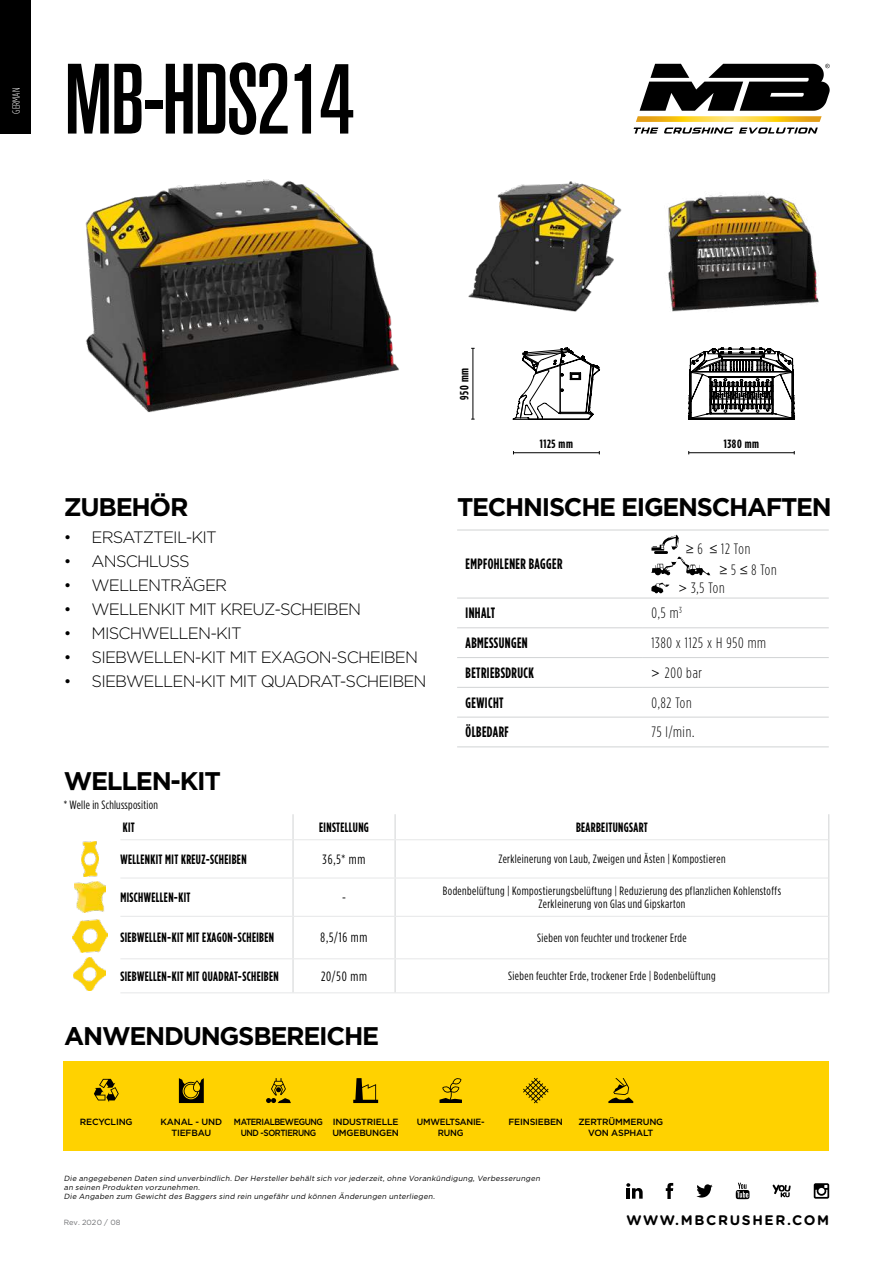
<style>
.page{position:relative;width:893px;height:1263px;background:#fff}
.page>*{position:absolute;margin:0;border:0;box-sizing:border-box;transform-origin:0 0}
.t1{font:500 condensed 98.85px "Akzidenz Grotesk BQ";letter-spacing:-.03em;color:#000}
.t2{font:700 25.5px "Gotham";letter-spacing:-.05em;color:#000}
.t3{font:300 16.5px "Gotham";letter-spacing:-.05em;color:#000}
.t4{font:300 15px/29.7px "Gotham Condensed";letter-spacing:.05em;color:#000}
.t5{font:700 15px/29.7px "Gotham Condensed";letter-spacing:.03em;color:#000;scale:.91 1}
.t6{font:700 13.8px "Gotham Rounded";letter-spacing:.12em;color:#000}
.t7{font:700 13.5px "Gotham Condensed";letter-spacing:.03em;color:#000;scale:.91 1}
.t8{font:13.5px "Gotham Condensed";letter-spacing:.06em;color:#000}
.t9{font:12px/13.5px "Gotham Condensed";letter-spacing:.035em;color:#000;text-align:center}
.t10{font:700 12px "Gotham Condensed";letter-spacing:.05em;color:#000}
.t11{font:300 10.5px "Gotham Condensed";letter-spacing:.01em;color:#fff}
.t12{font:500 9px/10.8px "Gotham";letter-spacing:-.02em;color:#000;text-align:center}
.t13{font:500 9px/10.5px "Gotham";letter-spacing:-.05em;color:#000;text-align:center;scale:.91 1}
.t14{font:500 9px/10.8px "Gotham";letter-spacing:-.02em;color:#000;text-align:center;scale:.96 1}
.t15{font:italic 7.5px/9px "Gotham";color:#000}
.t16{font:7.5px "Gotham";color:#6d6e71}
.s1{font-family:"Cent Goth WGL";font-weight:400;font-size:13.5px}
</style>
<div class="page">
<div style="left:64px;top:1061px;width:765px;height:89px;background:#ffd200"></div>
<div style="left:0;top:0;width:31px;height:134px;background:#000"></div>
<img style="left:73px;top:919px;width:34px;height:33px">
<img style="left:81px;top:841px;width:18px;height:35px">
<img style="left:74px;top:958px;width:32px;height:32px">
<img style="left:75px;top:882px;width:30px;height:30px">
<svg style="left:633px;top:128px;width:185px;height:6px"></svg>
<svg style="left:636px;top:64px;width:194px;height:58px"></svg>
<img style="left:468px;top:181px;width:154px;height:131px">
<img style="left:668px;top:194px;width:151px;height:118px">
<img style="left:85px;top:179px;width:314px;height:234px">
<svg style="left:513px;top:348px;width:87px;height:72px"></svg>
<svg style="left:688px;top:348px;width:107px;height:72px"></svg>
<hr style="left:643px;top:598px;width:186px;height:1px;background:#d1d3d4">
<hr style="left:643px;top:627px;width:186px;height:1px;background:#d1d3d4">
<hr style="left:643px;top:657px;width:186px;height:1px;background:#d1d3d4">
<hr style="left:643px;top:687px;width:186px;height:1px;background:#d1d3d4">
<hr style="left:643px;top:717px;width:186px;height:1px;background:#d1d3d4">
<hr style="left:643px;top:746px;width:186px;height:1px;background:#d1d3d4">
<hr style="left:643px;top:530px;width:186px;height:1px;background:#d1d3d4">
<svg style="left:651px;top:535px;width:59px;height:40px"></svg>
<svg style="left:651px;top:583px;width:18px;height:10px"></svg>
<svg style="left:666px;top:1183px;width:7px;height:16px"></svg>
<svg style="left:772px;top:1184px;width:19px;height:13px"></svg>
<svg style="left:696px;top:1184px;width:17px;height:13px"></svg>
<svg style="left:626px;top:1183px;width:17px;height:16px"></svg>
<svg style="left:736px;top:1183px;width:13px;height:16px"></svg>
<svg style="left:814px;top:1183px;width:15px;height:16px"></svg>
<hr style="left:513px;top:452px;width:86px;height:1px;background:#000">
<hr style="left:472px;top:348px;width:1px;height:71px;background:#000">
<hr style="left:689px;top:452px;width:105px;height:1px;background:#000">
<hr style="left:457px;top:598px;width:186px;height:1px;background:#d1d3d4">
<hr style="left:457px;top:627px;width:186px;height:1px;background:#d1d3d4">
<hr style="left:457px;top:657px;width:186px;height:1px;background:#d1d3d4">
<hr style="left:457px;top:687px;width:186px;height:1px;background:#d1d3d4">
<hr style="left:457px;top:717px;width:186px;height:1px;background:#d1d3d4">
<hr style="left:457px;top:746px;width:186px;height:1px;background:#d1d3d4">
<hr style="left:457px;top:530px;width:186px;height:1px;background:#d1d3d4">
<svg style="left:293px;top:814px;width:1px;height:25px"></svg>
<svg style="left:395px;top:814px;width:1px;height:25px"></svg>
<svg style="left:828px;top:814px;width:1px;height:26px"></svg>
<hr style="left:293px;top:840px;width:1px;height:38px;background:#d1d3d4">
<hr style="left:395px;top:840px;width:1px;height:38px;background:#d1d3d4">
<hr style="left:828px;top:840px;width:1px;height:38px;background:#d1d3d4">
<hr style="left:293px;top:878px;width:1px;height:38px;background:#d1d3d4">
<hr style="left:395px;top:878px;width:1px;height:38px;background:#d1d3d4">
<hr style="left:828px;top:878px;width:1px;height:38px;background:#d1d3d4">
<hr style="left:293px;top:917px;width:1px;height:41px;background:#d1d3d4">
<hr style="left:395px;top:917px;width:1px;height:41px;background:#d1d3d4">
<hr style="left:828px;top:916px;width:1px;height:43px;background:#d1d3d4">
<hr style="left:293px;top:959px;width:1px;height:33px;background:#d1d3d4">
<hr style="left:395px;top:959px;width:1px;height:33px;background:#d1d3d4">
<hr style="left:828px;top:959px;width:1px;height:33px;background:#d1d3d4">
<hr style="left:120px;top:839px;width:173px;height:1px;background:#e6e7e8">
<hr style="left:293px;top:839px;width:102px;height:1px;background:#e6e7e8">
<hr style="left:395px;top:839px;width:433px;height:1px;background:#e6e7e8">
<hr style="left:120px;top:878px;width:173px;height:1px;background:#e6e7e8">
<hr style="left:293px;top:878px;width:102px;height:1px;background:#e6e7e8">
<hr style="left:395px;top:878px;width:433px;height:1px;background:#e6e7e8">
<hr style="left:120px;top:916px;width:173px;height:1px;background:#e6e7e8">
<hr style="left:293px;top:916px;width:102px;height:1px;background:#e6e7e8">
<hr style="left:395px;top:916px;width:433px;height:1px;background:#e6e7e8">
<hr style="left:120px;top:958px;width:173px;height:1px;background:#e6e7e8">
<hr style="left:293px;top:958px;width:102px;height:1px;background:#e6e7e8">
<hr style="left:395px;top:958px;width:433px;height:1px;background:#e6e7e8">
<hr style="left:120px;top:992px;width:173px;height:1px;background:#e6e7e8">
<hr style="left:293px;top:992px;width:102px;height:1px;background:#e6e7e8">
<hr style="left:395px;top:992px;width:434px;height:1px;background:#e6e7e8">
<svg style="left:94px;top:1079px;width:25px;height:23px"></svg>
<svg style="left:179px;top:1078px;width:25px;height:25px"></svg>
<svg style="left:266px;top:1078px;width:25px;height:25px"></svg>
<svg style="left:353px;top:1078px;width:25px;height:25px"></svg>
<svg style="left:439px;top:1078px;width:23px;height:25px"></svg>
<svg style="left:523px;top:1078px;width:26px;height:25px"></svg>
<svg style="left:608px;top:1078px;width:25px;height:25px"></svg>
<p class="t11" style="left:11px;top:114px;width:27px;rotate:-90deg">GERMAN</p>
<h1 class="t1" style="left:64px;top:43px;width:293px">MB-HDS214</h1>
<p class="t10" style="left:457px;top:400px;width:33px;rotate:-90deg">950 mm</p>
<p class="t10" style="left:540px;top:437px;width:35px">1125 mm</p>
<p class="t10" style="left:724px;top:437px;width:37px">1380 mm</p>
<h2 class="t2" style="left:64px;top:490px;width:126px">ZUBEHÖR</h2>
<h2 class="t2" style="left:457px;top:490px;width:376px">TECHNISCHE EIGENSCHAFTEN</h2>
<h3 class="t3" style="left:64px;top:526px;width:155px">• ERSATZTEIL-KIT</h3>
<h3 class="t3" style="left:64px;top:550px;width:127px">• ANSCHLUSS</h3>
<h3 class="t3" style="left:64px;top:574px;width:165px">• WELLENTRÄGER</h3>
<h3 class="t3" style="left:64px;top:598px;width:299px">• WELLENKIT MIT KREUZ-SCHEIBEN</h3>
<h3 class="t3" style="left:64px;top:622px;width:179px">• MISCHWELLEN-KIT</h3>
<h3 class="t3" style="left:64px;top:646px;width:356px">• SIEBWELLEN-KIT MIT EXAGON-SCHEIBEN</h3>
<h3 class="t3" style="left:64px;top:670px;width:364px">• SIEBWELLEN-KIT MIT QUADRAT-SCHEIBEN</h3>
<p class="t4" style="left:720px;top:538px;width:58px;line-height:21.3px;text-indent:-34px"><span class="s1">≥</span> 6 <span class="s1">≤</span> 12 Ton<br><span class="s1">≥</span> 5 <span class="s1">≤</span> 8 Ton</p>
<p class="t4" style="left:651px;top:575px;width:75px;line-height:24.9px;text-indent:28px"><span class="s1">&gt;</span> 3,5 Ton<br>0,5 m<sup>3</sup></p>
<p class="t4" style="left:651px;top:628px;width:116px">1380 x 1125 x H 950 mm <span class="s1">&gt;</span> 200 bar<br>0,82 Ton<br>75 l/min.</p>
<p class="t5" style="left:466px;top:549px;width:108px">EMPFOHLENER BAGGER</p>
<p class="t5" style="left:466px;top:598px;width:77px">INHALT<br>ABMESSUNGEN<br>BETRIEBSDRUCK<br>GEWICHT<br>ÖLBEDARF</p>
<h2 class="t2" style="left:64px;top:764px;width:159px">WELLEN-KIT</h2>
<p class="t9" style="left:64px;top:798px;width:96px">* Welle in Schlussposition</p>
<p class="t7" style="left:123px;top:819px;width:15px">KIT</p>
<p class="t7" style="left:319px;top:819px;width:56px">EINSTELLUNG</p>
<p class="t7" style="left:576px;top:819px;width:81px">BEARBEITUNGSART</p>
<p class="t7" style="left:120px;top:851px;width:140px">WELLENKIT MIT KREUZ-SCHEIBEN</p>
<p class="t8" style="left:323px;top:852px;width:44px">36,5* mm</p>
<p class="t9" style="left:498px;top:852px;width:229px">Zerkleinerung von Laub, Zweigen und Ästen | Kompostieren</p>
<p class="t7" style="left:120px;top:889px;width:79px">MISCHWELLEN-KIT</p>
<p class="t8" style="left:342px;top:890px;width:5px">-</p>
<p class="t9" style="left:443px;top:883px;width:340px">Bodenbelüftung | Kompostierungsbelüftung | Reduzierung des pflanzlichen Kohlenstoffs<br>Zerkleinerung von Glas und Gipskarton</p>
<p class="t7" style="left:120px;top:930px;width:170px">SIEBWELLEN-KIT MIT EXAGON-SCHEIBEN</p>
<p class="t8" style="left:321px;top:930px;width:48px">8,5/16 mm</p>
<p class="t9" style="left:537px;top:931px;width:151px">Sieben von feuchter und trockener Erde</p>
<p class="t7" style="left:120px;top:968px;width:175px">SIEBWELLEN-KIT MIT QUADRAT-SCHEIBEN</p>
<p class="t8" style="left:321px;top:969px;width:47px">20/50 mm</p>
<p class="t9" style="left:508px;top:969px;width:209px">Sieben feuchter Erde, trockener Erde | Bodenbelüftung</p>
<h2 class="t2" style="left:64px;top:1019px;width:317px">ANWENDUNGSBEREICHE</h2>
<p class="t12" style="left:80px;top:1117px;width:54px">RECYCLING</p>
<p class="t12" style="left:161px;top:1117px;width:63px">KANAL - UND<br>TIEFBAU</p>
<p class="t13" style="left:234px;top:1117px;width:99px">MATERIALBEWEGUNG<br>UND -SORTIERUNG</p>
<p class="t12" style="left:332px;top:1117px;width:68px;text-align:left">INDUSTRIELLE<br>UMGEBUNGEN</p>
<p class="t14" style="left:417px;top:1117px;width:72px">UMWELTSANIE-<br>RUNG</p>
<p class="t12" style="left:508px;top:1117px;width:56px">FEINSIEBEN</p>
<p class="t12" style="left:578px;top:1117px;width:86px">ZERTRÜMMERUNG<br>VON ASPHALT</p>
<p class="t15" style="left:64px;top:1174px;width:479px">Die angegebenen Daten sind unverbindlich. Der Hersteller behält sich vor jederzeit, ohne Vorankündigung, Verbesserungen an seinen Produkten vorzunehmen.<br>Die Angaben zum Gewicht des Baggers sind rein ungefähr und können Änderungen unterliegen.</p>
<p class="t16" style="left:64px;top:1217px;width:58px">Rev. 2020 / 08</p>
<p class="t6" style="left:626px;top:1210px;width:204px">WWW.MBCRUSHER.COM</p>
</div>
